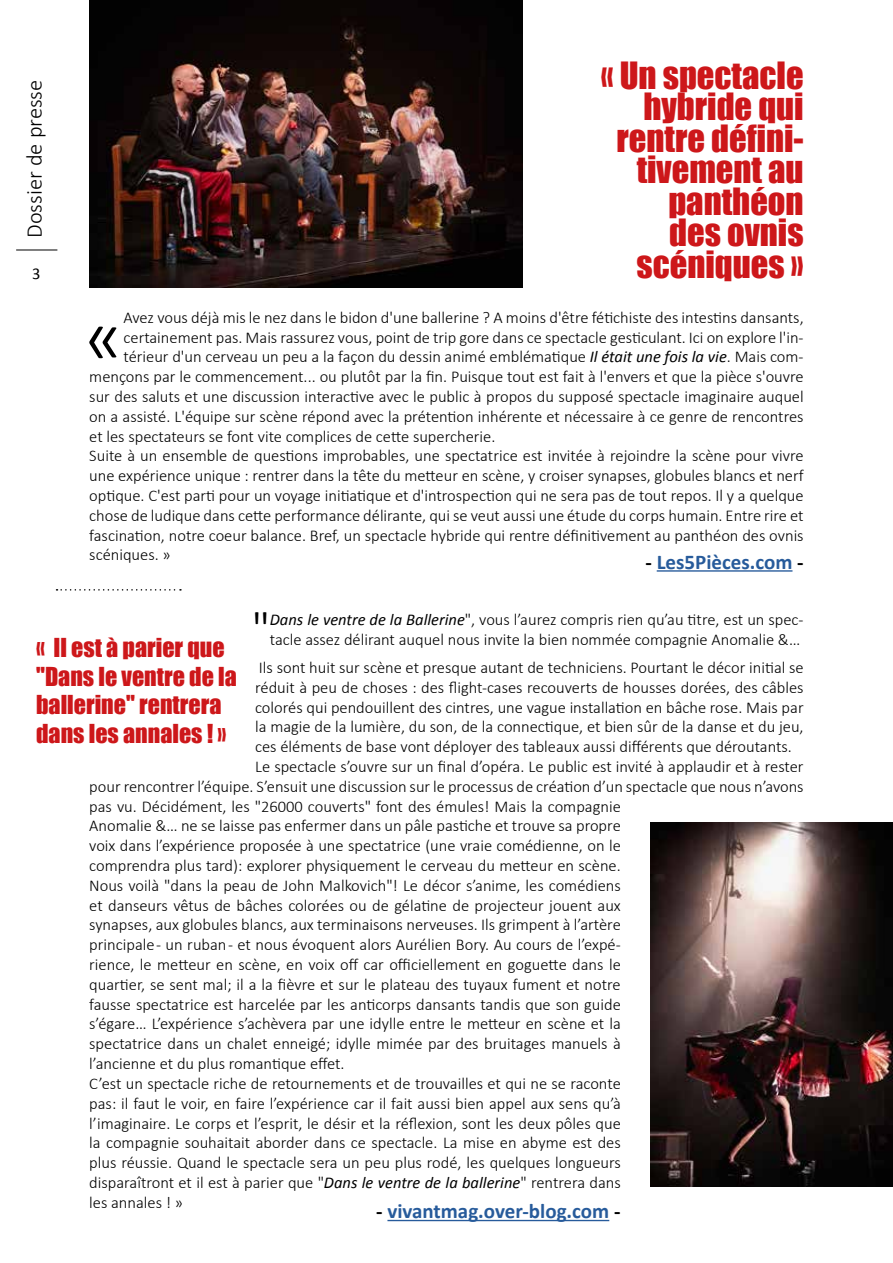
<style>
.page{position:relative;width:893px;height:1263px;background:#fff}
.page>*{position:absolute;margin:0;border:0;box-sizing:border-box;transform-origin:0 0}
.t1{font:300 78.9px "Calibri";color:#000}
.t2{font:300 47.7px "Calibri";color:#000}
.t3{font:34.5px/31.5px "Impact";color:#cd171a;text-align:right}
.t4{font:24px/28.8px "Impact";color:#cd171a}
.t5{font:300 22.5px "Calibri";color:#000}
.t6{font:700 21px "Calibri";color:#275b9b}
.t7{font:300 16.5px/19.8px "Calibri";color:#000}
.t8{font:16.5px "Calibri";color:#000}
.s1{font-weight:400;font-style:italic}
.s2{color:#000}
</style>
<div class="page">
<img style="left:89px;top:0;width:433px;height:287px">
<img style="left:651px;top:823px;width:242px;height:363px">
<svg style="left:57px;top:589px;width:124px;height:2px"></svg>
<hr style="left:16px;top:250px;width:41px;height:1px;background:#000">
<hr style="left:387px;top:1220px;width:222px;height:1px;background:#275b9b">
<hr style="left:657px;top:570px;width:135px;height:2px;background:#275b9b">
<h3 class="t5" style="left:21px;top:238px;width:160px;rotate:-90deg">Dossier de presse</h3>
<p class="t8" style="left:32px;top:262px;width:10px">3</p>
<h3 class="t3" style="left:601px;top:59px;width:204px">« Un spectacle hybride qui rentre défini&shy;tivement au panthéon<br>des ovnis scéniques »</h3>
<p class="t7" style="left:123px;top:307px;width:682px">Avez vous déjà mis le nez dans le bidon d'une ballerine ? A moins d'être fétichiste des intestins dansants,</p>
<p class="t7" style="left:123px;top:327px;width:682px">certainement pas. Mais rassurez vous, point de trip gore dans ce spectacle gesticulant. Ici on explore l'in-</p>
<p class="t7" style="left:123px;top:347px;width:682px">térieur d'un cerveau un peu a la façon du dessin animé emblématique <span class="s1">Il était une fois la vie</span>. Mais com-</p>
<p class="t7" style="left:89px;top:367px;width:716px">mençons par le commencement... ou plutôt par la fin. Puisque tout est fait à l'envers et que la pièce s'ouvre</p>
<p class="t7" style="left:89px;top:386px;width:716px">sur des saluts et une discussion interactive avec le public à propos du supposé spectacle imaginaire auquel</p>
<p class="t7" style="left:89px;top:406px;width:716px">on a assisté. L'équipe sur scène répond avec la prétention inhérente et nécessaire à ce genre de rencontres</p>
<p class="t7" style="left:89px;top:426px;width:408px">et les spectateurs se font vite complices de cette supercherie.</p>
<p class="t7" style="left:89px;top:446px;width:716px">Suite à un ensemble de questions improbables, une spectatrice est invitée à rejoindre la scène pour vivre</p>
<p class="t7" style="left:89px;top:466px;width:716px">une expérience unique : rentrer dans la tête du metteur en scène, y croiser synapses, globules blancs et nerf</p>
<p class="t7" style="left:89px;top:485px;width:716px">optique. C'est parti pour un voyage initiatique et d'introspection qui ne sera pas de tout repos. Il y a quelque</p>
<p class="t7" style="left:89px;top:505px;width:716px">chose de ludique dans cette performance délirante, qui se veut aussi une étude du corps humain. Entre rire et</p>
<p class="t7" style="left:89px;top:525px;width:716px">fascination, notre coeur balance. Bref, un spectacle hybride qui rentre définitivement au panthéon des ovnis</p>
<p class="t7" style="left:89px;top:545px;width:83px">scéniques. »</p>
<h1 class="t1" style="left:84px;top:287px;width:41px">«</h1>
<p class="t6" style="left:645px;top:547px;width:160px"><span class="s2">-</span> Les5Pièces.com <span class="s2">-</span></p>
<h2 class="t2" style="left:252px;top:599px;width:20px">"</h2>
<p class="t7" style="left:270px;top:609px;width:535px"><span class="s1">Dans le ventre de la Ballerine</span>", vous l’aurez compris rien qu’au titre, est un spec&shy;tacle assez délirant auquel nous invite la bien nommée compagnie Anomalie &amp;…</p>
<p class="t7" style="left:259px;top:657px;width:546px">Ils sont huit sur scène et presque autant de techniciens. Pourtant le décor initial se</p>
<p class="t7" style="left:255px;top:677px;width:550px">réduit à peu de choses : des flight-cases recouverts de housses dorées, des câbles</p>
<p class="t7" style="left:255px;top:697px;width:550px">colorés qui pendouillent des cintres, une vague installation en bâche rose. Mais par</p>
<p class="t7" style="left:255px;top:717px;width:550px">la magie de la lumière, du son, de la connectique, et bien sûr de la danse et du jeu,</p>
<p class="t7" style="left:255px;top:737px;width:538px">ces éléments de base vont déployer des tableaux aussi différents que déroutants.</p>
<p class="t7" style="left:255px;top:756px;width:550px">Le spectacle s’ouvre sur un final d’opéra. Le public est invité à applaudir et à rester</p>
<p class="t7" style="left:89px;top:776px;width:716px">pour rencontrer l’équipe. S’ensuit une discussion sur le processus de création d’un spectacle que nous n’avons</p>
<p class="t7" style="left:89px;top:796px;width:533px">pas vu. Décidément, les "26000 couverts" font des émules! Mais la compagnie</p>
<p class="t7" style="left:89px;top:816px;width:533px">Anomalie &amp;… ne se laisse pas enfermer dans un pâle pastiche et trouve sa propre</p>
<p class="t7" style="left:89px;top:836px;width:533px">voix dans l’expérience proposée à une spectatrice (une vraie comédienne, on le</p>
<p class="t7" style="left:89px;top:855px;width:533px">comprendra plus tard): explorer physiquement le cerveau du metteur en scène.</p>
<p class="t7" style="left:89px;top:875px;width:533px">Nous voilà "dans la peau de John Malkovich"! Le décor s’anime, les comédiens</p>
<p class="t7" style="left:89px;top:895px;width:533px">et danseurs vêtus de bâches colorées ou de gélatine de projecteur jouent aux</p>
<p class="t7" style="left:89px;top:915px;width:533px">synapses, aux globules blancs, aux terminaisons nerveuses. Ils grimpent à l’artère</p>
<p class="t7" style="left:89px;top:935px;width:533px">principale - un ruban - et nous évoquent alors Aurélien Bory. Au cours de l’expé-</p>
<p class="t7" style="left:89px;top:954px;width:533px">rience, le metteur en scène, en voix off car officiellement en goguette dans le</p>
<p class="t7" style="left:89px;top:974px;width:533px">quartier, se sent mal; il a la fièvre et sur le plateau des tuyaux fument et notre</p>
<p class="t7" style="left:89px;top:994px;width:533px">fausse spectatrice est harcelée par les anticorps dansants tandis que son guide</p>
<p class="t7" style="left:89px;top:1014px;width:533px">s’égare… L’expérience s’achèvera par une idylle entre le metteur en scène et la</p>
<p class="t7" style="left:89px;top:1034px;width:533px">spectatrice dans un chalet enneigé; idylle mimée par des bruitages manuels à</p>
<p class="t7" style="left:89px;top:1053px;width:257px">l’ancienne et du plus romantique effet.</p>
<p class="t7" style="left:89px;top:1073px;width:533px">C’est un spectacle riche de retournements et de trouvailles et qui ne se raconte</p>
<p class="t7" style="left:89px;top:1093px;width:533px">pas: il faut le voir, en faire l’expérience car il fait aussi bien appel aux sens qu’à</p>
<p class="t7" style="left:89px;top:1113px;width:533px">l’imaginaire. Le corps et l’esprit, le désir et la réflexion, sont les deux pôles que</p>
<p class="t7" style="left:89px;top:1133px;width:533px">la compagnie souhaitait aborder dans ce spectacle. La mise en abyme est des</p>
<p class="t7" style="left:89px;top:1152px;width:533px">plus réussie. Quand le spectacle sera un peu plus rodé, les quelques longueurs</p>
<p class="t7" style="left:89px;top:1172px;width:533px">disparaîtront et il est à parier que "<span class="s1">Dans le ventre de la ballerine</span>" rentrera dans</p>
<p class="t7" style="left:89px;top:1192px;width:95px">les annales ! »</p>
<h3 class="t4" style="left:36px;top:632px;width:202px">« Il est à parier que "Dans le ventre de la ballerine" rentrera dans les annales ! »</h3>
<p class="t6" style="left:376px;top:1196px;width:246px"><span class="s2">-</span> vivantmag.over-blog.com <span class="s2">-</span></p>
</div>
